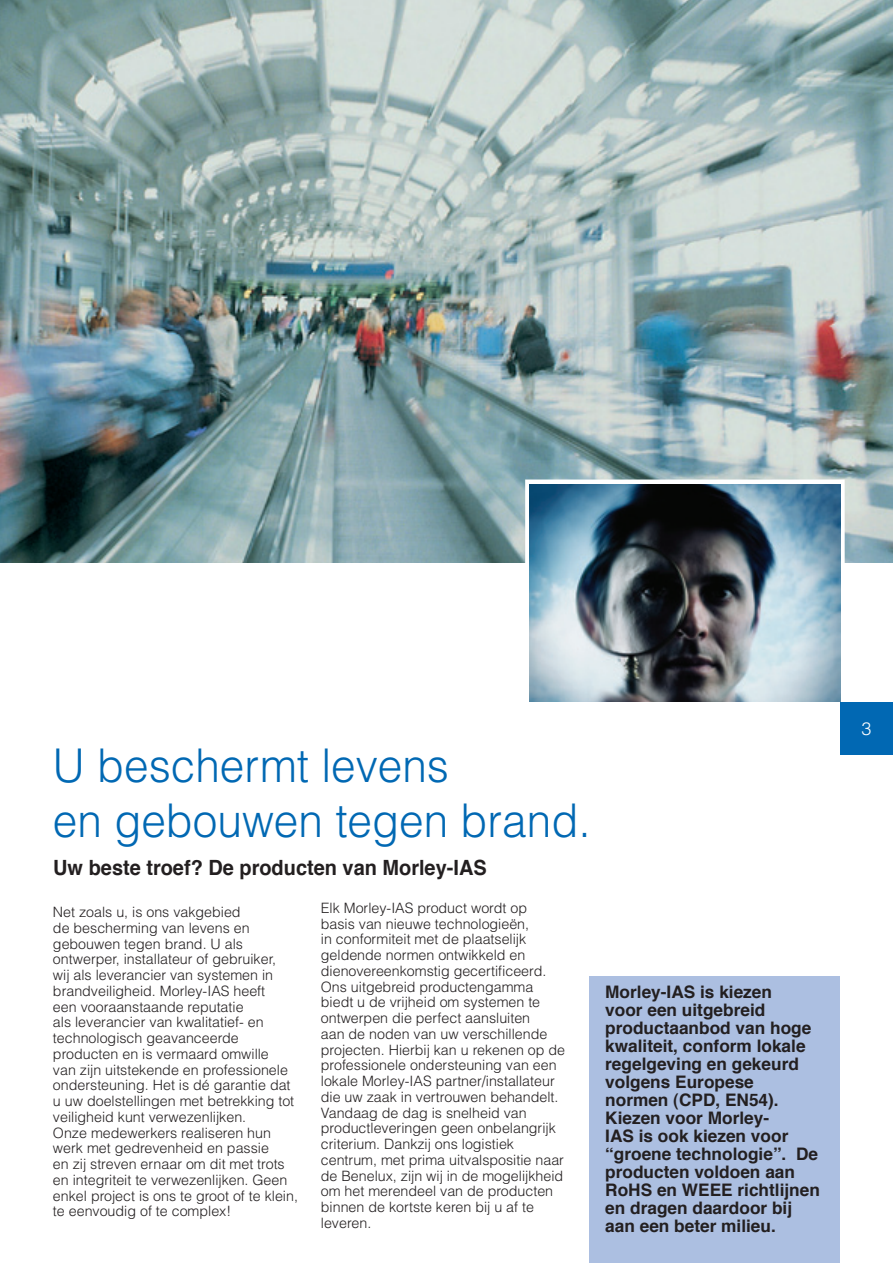
<style>
.page{position:relative;width:893px;height:1263px;background:#fff}
.page>*{position:absolute;margin:0;border:0;box-sizing:border-box;transform-origin:0 0}
.t1{font:300 46.5px "Helvetica";color:#0168b3;scale:.95 1}
.t2{font:700 21px "Helvetica";color:#231f20;scale:.95 1}
.t3{font:300 18px "Helvetica";color:#fff}
.t4{font:700 17.25px/18px "Helvetica";color:#231f20}
.t5{font:300 14.25px/15.8px "Helvetica";color:#231f20}
</style>
<div class="page">
<div style="left:840px;top:702px;width:53px;height:53px;background:#0168b3"></div>
<img style="left:0;top:0;width:893px;height:562px">
<svg style="left:523px;top:477px;width:324px;height:120px"></svg>
<img style="left:530px;top:484px;width:310px;height:218px">
<div style="left:590px;top:976px;width:250px;height:287px;background:#acbfe1"></div>
<p class="t1" style="left:53px;top:736px;width:418px">U beschermt levens</p>
<p class="t1" style="left:53px;top:792px;width:567px">en gebouwen tegen brand.</p>
<p class="t2" style="left:53px;top:851px;width:458px">Uw beste troef? De producten van Morley-IAS</p>
<p class="t5" style="left:53px;top:904px;width:243px">Net zoals u, is ons vakgebied<br>de bescherming van levens en gebouwen tegen brand. U als ontwerper, installateur of gebruiker, wij als leverancier van systemen in brandveiligheid. Morley-IAS heeft<br>een vooraanstaande reputatie<br>als leverancier van kwalitatief- en technologisch geavanceerde producten en is vermaard omwille van zijn uitstekende en professionele ondersteuning. Het is dé garantie dat u uw doelstellingen met betrekking tot veiligheid kunt verwezenlijken.</p>
<p class="t5" style="left:53px;top:1124px;width:247px">Onze medewerkers realiseren hun werk met gedrevenheid en passie<br>en zij streven ernaar om dit met trots en integriteit te verwezenlijken. Geen enkel project is ons te groot of te klein, te eenvoudig of te complex!</p>
<p class="t5" style="left:321px;top:899px;width:246px">Elk Morley-IAS product wordt op<br>basis van nieuwe technologieën,<br>in conformiteit met de plaatselijk geldende normen ontwikkeld en dienovereenkomstig gecertificeerd.<br>Ons uitgebreid productengamma biedt u de vrijheid om systemen te ontwerpen die perfect aansluiten<br>aan de noden van uw verschillende projecten. Hierbij kan u rekenen op de professionele ondersteuning van een lokale Morley-IAS partner/installateur die uw zaak in vertrouwen behandelt.</p>
<p class="t5" style="left:321px;top:1104px;width:245px">Vandaag de dag is snelheid van productleveringen geen onbelangrijk criterium. Dankzij ons logistiek centrum, met prima uitvalspositie naar de Benelux, zijn wij in de mogelijkheid om het merendeel van de producten binnen de kortste keren bij u af te leveren.</p>
<p class="t4" style="left:605px;top:983px;width:216px">Morley-IAS is kiezen<br>voor een uitgebreid productaanbod van hoge kwaliteit, conform lokale regelgeving en gekeurd volgens Europese normen (CPD, EN54).<br>Kiezen voor Morley-<br>IAS is ook kiezen voor “groene technologie”. De producten voldoen aan<br>RoHS en WEEE richtlijnen en dragen daardoor bij aan een beter milieu.</p>
<p class="t3" style="left:861px;top:718px;width:12px">3</p>
</div>
